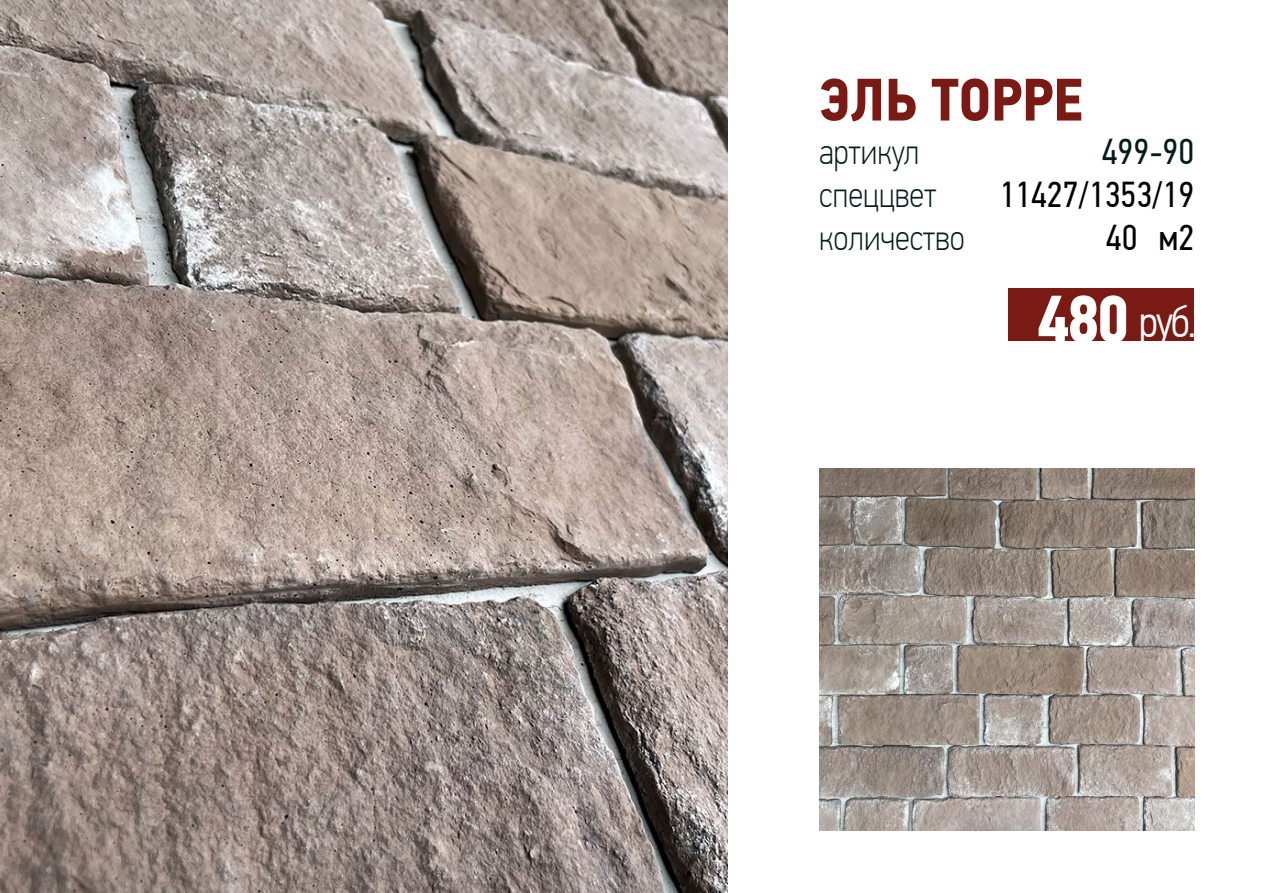
<style>
.page{position:relative;width:1263px;height:893px;background:#fff}
.page>*{position:absolute;margin:0;border:0;box-sizing:border-box;transform-origin:0 0}
.t1{font:700 60px "PF Din Text Cond Pro";color:#7a1a15}
.t2{font:300 45px "PF Din Text Cond Pro";color:#fff}
.t3{font:100 36px "PF Din Text Cond Pro";color:#051c18}
.t4{font:36px "PF Din Text Cond Pro";color:#000}
.t5{font:36px "PF Din Text Cond Pro";color:#051c18}
.s1{font-weight:700;font-size:67.5px}
</style>
<div class="page">
<img style="left:819px;top:468px;width:375px;height:362px">
<img style="left:0;top:0;width:727px;height:893px">
<div style="left:1008px;top:288px;width:185px;height:53px;background:#7a1a15"></div>
<h1 class="t1" style="left:819px;top:63px;width:265px">ЭЛЬ ТОРРЕ</h1>
<p class="t3" style="left:819px;top:131px;width:102px">артикул</p>
<p class="t5" style="left:1102px;top:130px;width:94px">499-90</p>
<p class="t3" style="left:819px;top:174px;width:119px">спеццвет</p>
<p class="t4" style="left:999px;top:173px;width:196px">11427/1353/19</p>
<p class="t3" style="left:819px;top:217px;width:147px">количество</p>
<p class="t4" style="left:1106px;top:216px;width:90px">40 м2</p>
<p class="t2" style="left:1037px;top:296px;width:161px"><span class="s1">480</span> руб.</p>
</div>
